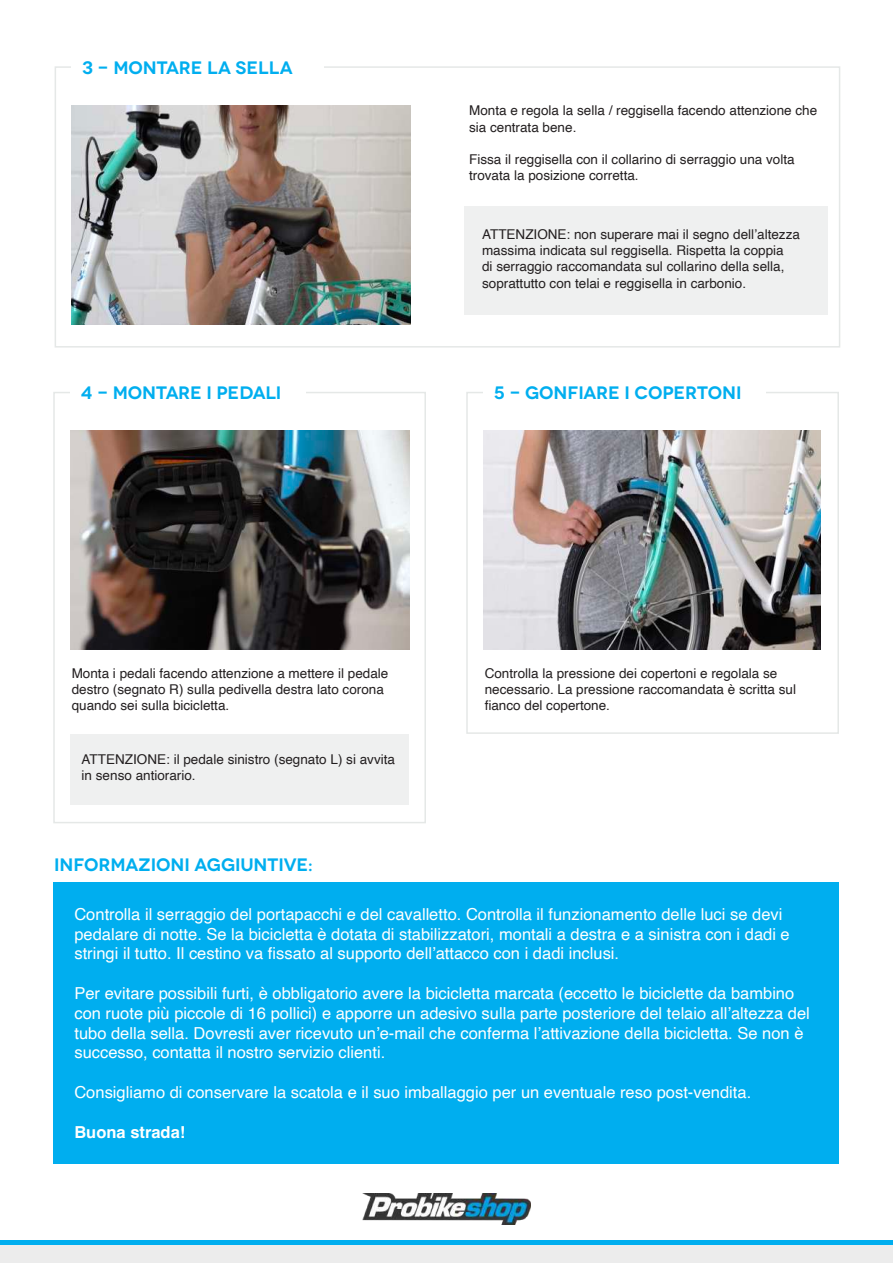
<style>
.page{position:relative;width:893px;height:1263px;background:#fff}
.page>*{position:absolute;margin:0;border:0;box-sizing:border-box;transform-origin:0 0}
.t1{font:600 18px "Novecentowide";letter-spacing:-.005em;color:#00aeef}
.t2{font:16.5px/19.8px "Helvetica";color:#fff}
.t3{font:700 16.5px "Helvetica";color:#fff}
.t4{font:13.5px/16.2px "Helvetica";color:#231f20}
</style>
<div class="page">
<div style="left:0;top:1244px;width:893px;height:19px;background:#ececec"></div>
<hr style="left:0;top:1240px;width:893px;height:4px;background:#00aeef">
<img style="left:362px;top:1193px;width:169px;height:32px">
<div style="left:466px;top:392px;width:373px;height:342px;border:2px solid #e5e8e7"></div>
<div style="left:53px;top:392px;width:373px;height:431px;border:2px solid #e5e8e7"></div>
<div style="left:55px;top:66px;width:785px;height:282px;border:2px solid #e5e8e7"></div>
<img style="left:70px;top:431px;width:339px;height:219px">
<img style="left:483px;top:431px;width:337px;height:219px">
<div style="left:464px;top:206px;width:363px;height:109px;background:#eff0f0"></div>
<div style="left:70px;top:734px;width:339px;height:70px;background:#eff0f0"></div>
<div style="left:53px;top:882px;width:786px;height:281px;background:#00aeef"></div>
<div style="left:72px;top:54px;width:252px;height:25px;background:#fff"></div>
<div style="left:70px;top:379px;width:236px;height:25px;background:#fff"></div>
<div style="left:483px;top:379px;width:282px;height:25px;background:#fff"></div>
<img style="left:72px;top:105px;width:338px;height:219px">
<p class="t1" style="left:82px;top:57px;width:212px">3 - MONTARE LA SELLA</p>
<p class="t4" style="left:469px;top:103px;width:350px">Monta e regola la sella / reggisella facendo attenzione che sia centrata bene.</p>
<p class="t4" style="left:469px;top:152px;width:327px">Fissa il reggisella con il collarino di serraggio una volta trovata la posizione corretta.</p>
<p class="t4" style="left:482px;top:226px;width:319px">ATTENZIONE: non superare mai il segno dell’altezza massima indicata sul reggisella. Rispetta la coppia<br>di serraggio raccomandata sul collarino della sella, soprattutto con telai e reggisella in carbonio.</p>
<p class="t1" style="left:81px;top:382px;width:202px">4 - MONTARE I PEDALI</p>
<p class="t1" style="left:494px;top:382px;width:249px">5 - GONFIARE I COPERTONI</p>
<p class="t4" style="left:72px;top:665px;width:318px">Monta i pedali facendo attenzione a mettere il pedale destro (segnato R) sulla pedivella destra lato corona quando sei sulla bicicletta.</p>
<p class="t4" style="left:82px;top:751px;width:315px">ATTENZIONE: il pedale sinistro (segnato L) si avvita in senso antiorario.</p>
<p class="t1" style="left:54px;top:853px;width:260px">INFORMAZIONI AGGIUNTIVE:</p>
<p class="t4" style="left:485px;top:665px;width:313px">Controlla la pressione dei copertoni e regolala se necessario. La pressione raccomandata è scritta sul fianco del copertone.</p>
<p class="t2" style="left:74px;top:905px;width:717px">Controlla il serraggio del portapacchi e del cavalletto. Controlla il funzionamento delle luci se devi pedalare di notte. Se la bicicletta è dotata di stabilizzatori, montali a destra e a sinistra con i dadi e stringi il tutto. Il cestino va fissato al supporto dell’attacco con i dadi inclusi.</p>
<p class="t2" style="left:74px;top:984px;width:737px">Per evitare possibili furti, è obbligatorio avere la bicicletta marcata (eccetto le biciclette da bambino con ruote più piccole di 16 pollici) e apporre un adesivo sulla parte posteriore del telaio all’altezza del tubo della sella. Dovresti aver ricevuto un’e-mail che conferma l’attivazione della bicicletta. Se non è successo, contatta il nostro servizio clienti.</p>
<p class="t2" style="left:74px;top:1083px;width:678px">Consigliamo di conservare la scatola e il suo imballaggio per un eventuale reso post-vendita.</p>
<p class="t3" style="left:74px;top:1122px;width:112px">Buona strada!</p>
</div>
